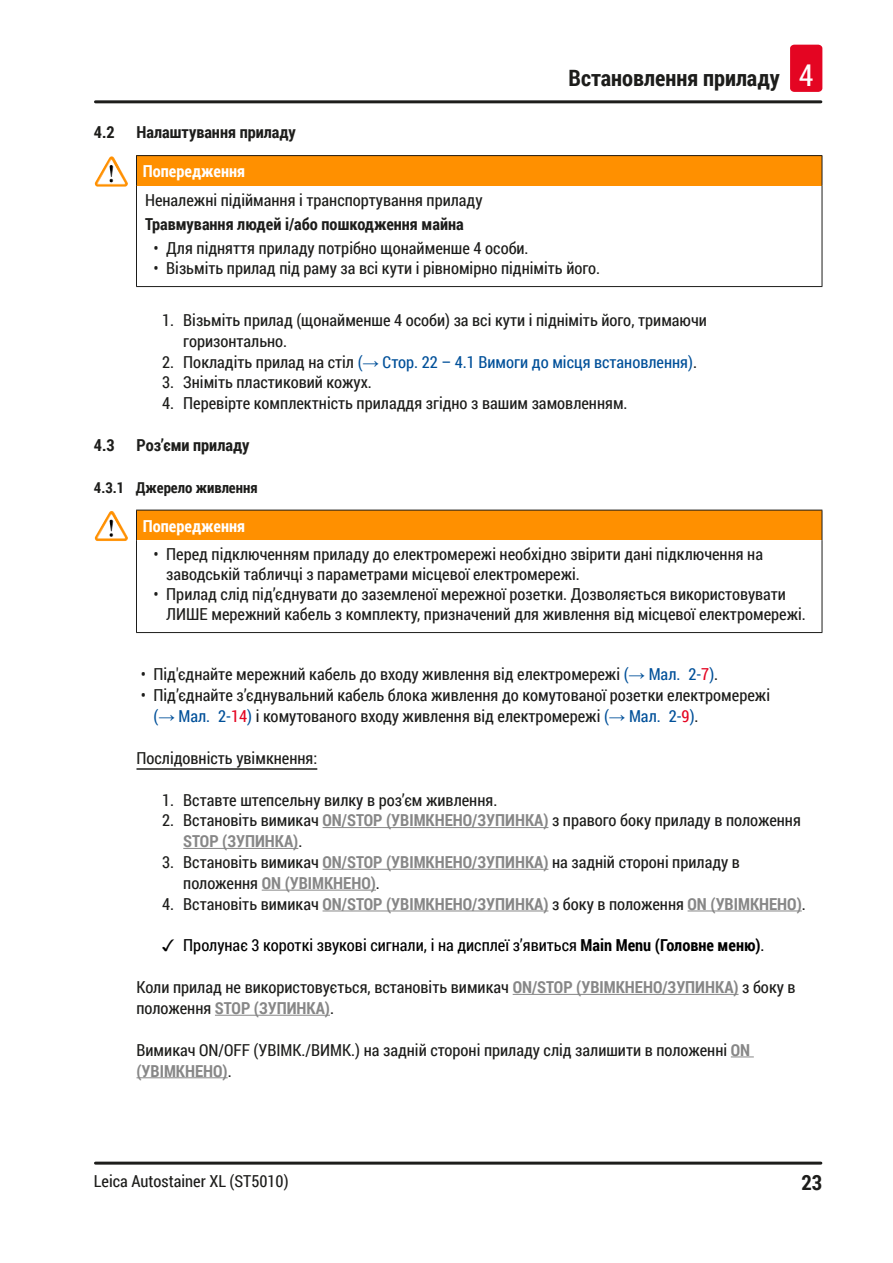
<style>
.page{position:relative;width:893px;height:1263px;background:#fff}
.page>*{position:absolute;margin:0;border:0;box-sizing:border-box;transform-origin:0 0}
.t1{font:700 22.5px "Roboto Condensed";color:#1d1d1b}
.t2{font:700 21px "Roboto Condensed";color:#1d1d1b}
.Description_text{font:16.5px/20.9px "Roboto Condensed";color:#1d1d1b}
.Consequenses_of_non{font:700 16.5px "Roboto Condensed";color:#1d1d1b}
.t3{font:700 16.5px "Roboto Condensed";color:#878787}
.t4{font:16.5px "Roboto Condensed";color:#000}
.t5{font:16.5px "Roboto Condensed";color:#005099}
.Source_of_danger{font:16.5px "Roboto Condensed";color:#1d1d1b}
.Signalword__no_use_a{font:700 16.5px "Roboto Condensed";color:#fff}
.I_Topic{font:16.5px "Roboto Condensed";color:#1d1d1b}
.t6{font:700 15px "Roboto Condensed";color:#1d1d1b}
.s1{font-weight:400;font-size:30px;color:#fff}
.s2{color:#1d1d1b}
.s3{font-family:"Arial"}
.s4{color:#005099}
.s5{font-family:"Arial";color:#005099}
.s6{color:#e40522}
.s7{font-weight:700;color:#878787}
.s8{font-weight:400;color:#1d1d1b}
.s9{font-weight:700}
</style>
<div class="page">
<hr style="left:95px;top:100px;width:726px;height:3px;background:#1d1d1b">
<hr style="left:95px;top:1161px;width:726px;height:3px;background:#1d1d1b">
<div style="left:790px;top:45px;width:32px;height:47px;background:#e40522;border-radius:4px"></div>
<hr style="left:136px;top:768px;width:181px;height:2px;background:#1d1d1b">
<hr style="left:323px;top:827px;width:225px;height:1px;background:#878787">
<hr style="left:183px;top:848px;width:115px;height:1px;background:#878787">
<hr style="left:323px;top:869px;width:225px;height:1px;background:#878787">
<hr style="left:262px;top:890px;width:114px;height:1px;background:#878787">
<hr style="left:323px;top:910px;width:225px;height:1px;background:#878787">
<hr style="left:688px;top:910px;width:114px;height:1px;background:#878787">
<hr style="left:513px;top:994px;width:225px;height:1px;background:#878787">
<hr style="left:215px;top:1015px;width:115px;height:1px;background:#878787">
<svg style="left:731px;top:1056px;width:23px;height:1px"></svg>
<hr style="left:136px;top:1077px;width:92px;height:1px;background:#878787">
<div style="left:136px;top:156px;width:686px;height:30px;background:#ff9000"></div>
<hr style="left:136px;top:156px;width:1px;height:30px;background:#1d1d1b">
<hr style="left:136px;top:186px;width:1px;height:100px;background:#1d1d1b">
<hr style="left:822px;top:186px;width:1px;height:100px;background:#1d1d1b">
<hr style="left:136px;top:286px;width:686px;height:1px;background:#1d1d1b">
<hr style="left:136px;top:155px;width:686px;height:1px;background:#1d1d1b">
<hr style="left:822px;top:156px;width:1px;height:30px;background:#1d1d1b">
<img style="left:97px;top:156px;width:14px;height:23px">
<div style="left:136px;top:510px;width:686px;height:30px;background:#ff9000"></div>
<hr style="left:136px;top:510px;width:1px;height:30px;background:#1d1d1b">
<hr style="left:136px;top:540px;width:1px;height:92px;background:#1d1d1b">
<hr style="left:822px;top:540px;width:1px;height:92px;background:#1d1d1b">
<hr style="left:136px;top:632px;width:686px;height:1px;background:#1d1d1b">
<hr style="left:136px;top:510px;width:686px;height:1px;background:#1d1d1b">
<hr style="left:822px;top:510px;width:1px;height:30px;background:#1d1d1b">
<img style="left:97px;top:511px;width:14px;height:23px">
<h1 class="t1" style="left:569px;top:62px;width:246px">Встановлення приладу <span class="s1">4</span></h1>
<p class="Consequenses_of_non" style="left:94px;top:121px;width:22px">4.2</p>
<p class="Consequenses_of_non" style="left:136px;top:121px;width:161px">Налаштування приладу</p>
<p class="Signalword__no_use_a" style="left:143px;top:160px;width:104px">Попередження</p>
<p class="Source_of_danger" style="left:145px;top:189px;width:339px">Неналежні підіймання і транспортування приладу</p>
<p class="Consequenses_of_non" style="left:145px;top:212px;width:320px">Травмування людей і/або пошкодження майна</p>
<p class="Description_text" style="left:153px;top:237px;width:377px">• Для підняття приладу потрібно щонайменше 4 особи.</p>
<p class="Description_text" style="left:153px;top:257px;width:448px">• Візьміть прилад під раму за всі кути і рівномірно підніміть його.</p>
<p class="Description_text" style="left:183px;top:309px;width:525px;text-indent:-21px">1. Візьміть прилад (щонайменше 4 особи) за всі кути і підніміть його, тримаючи горизонтально.</p>
<p class="t5" style="left:162px;top:350px;width:536px"><span class="s2">2. Покладіть прилад на стіл</span> (<span class="s3">→</span> Стор. 22 – 4.1 Вимоги до місця встановлення)<span class="s2">.</span></p>
<p class="Description_text" style="left:162px;top:372px;width:211px">3. Зніміть пластиковий кожух.</p>
<p class="Description_text" style="left:162px;top:392px;width:467px">4. Перевірте комплектність приладдя згідно з вашим замовленням.</p>
<p class="Consequenses_of_non" style="left:94px;top:433px;width:22px">4.3</p>
<p class="Consequenses_of_non" style="left:136px;top:433px;width:114px">Роз’єми приладу</p>
<p class="t6" style="left:94px;top:477px;width:165px">4.3.1 Джерело живлення</p>
<p class="Signalword__no_use_a" style="left:143px;top:514px;width:104px">Попередження</p>
<p class="Description_text" style="left:166px;top:544px;width:598px;line-height:19.8px;text-indent:-13px">• Перед підключенням приладу до електромережі необхідно звірити дані підключення на заводській табличці з параметрами місцевої електромережі.</p>
<p class="Description_text" style="left:166px;top:584px;width:641px;line-height:19.8px;text-indent:-13px">• Прилад слід під’єднувати до заземленої мережної розетки. Дозволяється використовувати<br>ЛИШЕ мережний кабель з комплекту, призначений для живлення від місцевої електромережі.</p>
<p class="Description_text" style="left:141px;top:663px;width:579px">• Під'єднайте мережний кабель до входу живлення від електромережі <span class="s4">(</span><span class="s5">→</span> <span class="s4">Мал. 2‑</span><span class="s6">7</span><span class="s4">)</span>.</p>
<p class="Description_text" style="left:153px;top:684px;width:618px;text-indent:-13px">• Під’єднайте з’єднувальний кабель блока живлення до комутованої розетки електромережі <span class="s4">(</span><span class="s5">→</span> <span class="s4">Мал. 2‑</span><span class="s6">14</span><span class="s4">)</span> і комутованого входу живлення від електромережі <span class="s4">(</span><span class="s5">→</span> <span class="s4">Мал. 2‑</span><span class="s6">9</span><span class="s4">)</span>.</p>
<p class="I_Topic" style="left:136px;top:746px;width:182px">Послідовність увімкнення:</p>
<p class="Description_text" style="left:162px;top:789px;width:337px">1. Вставте штепсельну вилку в роз’єм живлення.</p>
<p class="Description_text" style="left:183px;top:809px;width:619px;text-indent:-21px">2. Встановіть вимикач <span class="s7">ON/STOP (УВІМКНЕНО/ЗУПИНКА)</span> з правого боку приладу в положення<br><span class="s7">STOP (ЗУПИНКА)</span>.</p>
<p class="Description_text" style="left:183px;top:851px;width:558px;text-indent:-21px">3. Встановіть вимикач <span class="s7">ON/STOP (УВІМКНЕНО/ЗУПИНКА)</span> на задній стороні приладу в положення <span class="s7">ON (УВІМКНЕНО)</span>.</p>
<p class="t3" style="left:162px;top:892px;width:645px"><span class="s8">4. Встановіть вимикач</span> ON/STOP (УВІМКНЕНО/ЗУПИНКА) <span class="s8">з боку в положення</span> ON (УВІМКНЕНО)<span class="s8">.</span></p>
<p class="t4" style="left:183px;top:934px;width:583px">Пролунає 3 короткі звукові сигнали, і на дисплеї з’явиться <span class="s9">Main Menu (Головне меню)</span>.</p>
<p class="Description_text" style="left:136px;top:976px;width:661px">Коли прилад не використовується, встановіть вимикач <span class="s7">ON/STOP (УВІМКНЕНО/ЗУПИНКА)</span> з боку в положення <span class="s7">STOP (ЗУПИНКА)</span>.</p>
<p class="Description_text" style="left:136px;top:1039px;width:615px">Вимикач ON/OFF (УВІМК./ВИМК.) на задній стороні приладу слід залишити в положенні <span class="s7">ON (УВІМКНЕНО)</span>.</p>
<p class="Description_text" style="left:94px;top:1170px;width:196px">Leica Autostainer XL (ST5010)</p>
<p class="t2" style="left:801px;top:1168px;width:22px">23</p>
</div>
